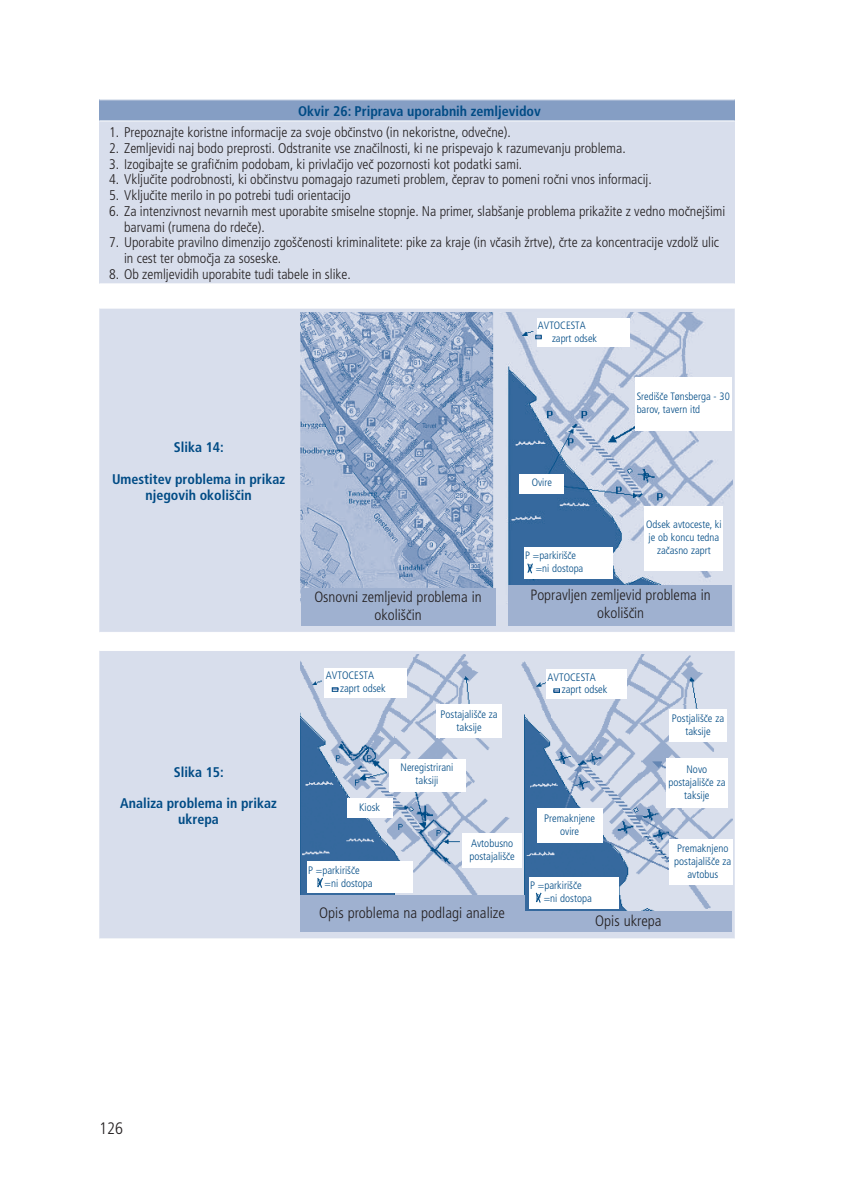
<style>
.page{position:relative;width:844px;height:1191px;background:#fff}
.page>*{position:absolute;margin:0;border:0;box-sizing:border-box;transform-origin:0 0}
.t1{font:300 condensed 16.62px "Frutiger LT Std";color:#231f20}
.t2{font:300 condensed 15.05px "Frutiger LT Std";color:#231f20}
.t3{font:300 condensed 14.88px/18px "Frutiger LT Std";color:#231f20;text-align:center}
.t4{font:300 condensed 14px/15.8px "Frutiger LT Std";color:#231f20}
.t5{font:700 condensed 14px/15.8px "Frutiger LT Std";color:#004b85;text-align:center}
.t6{font:300 condensed 10.85px/13px "Frutiger LT Std";color:#004b85;text-align:center}
.t7{font:300 condensed 10.67px/12.8px "Frutiger LT Std";color:#004b85}
</style>
<div class="page">
<div style="left:99px;top:100px;width:635px;height:21px;background:#859ec4"></div>
<div style="left:99px;top:121px;width:635px;height:163px;background:#d8deec"></div>
<hr style="left:99px;top:120px;width:635px;height:1px;background:#fff">
<hr style="left:99px;top:283px;width:635px;height:1px;background:#fff">
<div style="left:99px;top:309px;width:635px;height:323px;background:#d8deec"></div>
<img style="left:300px;top:313px;width:431px;height:291px">
<hr style="left:300px;top:622px;width:431px;height:3px;background:#d8deeb">
<div style="left:300px;top:588px;width:195px;height:37px;background:#9fb1d0"></div>
<div style="left:508px;top:585px;width:223px;height:40px;background:#9fb1d0"></div>
<div style="left:536px;top:318px;width:93px;height:29px;background:#fff"></div>
<div style="left:635px;top:377px;width:96px;height:53px;background:#fff"></div>
<svg style="left:535px;top:335px;width:6px;height:4px"></svg>
<div style="left:519px;top:474px;width:45px;height:19px;background:#fff"></div>
<div style="left:524px;top:547px;width:88px;height:32px;background:#fff"></div>
<div style="left:644px;top:506px;width:79px;height:64px;background:#fff"></div>
<svg style="left:526px;top:563px;width:21px;height:22px"></svg>
<div style="left:99px;top:651px;width:635px;height:287px;background:#d8deec"></div>
<img style="left:300px;top:655px;width:432px;height:256px">
<div style="left:300px;top:895px;width:224px;height:37px;background:#9fb1d0"></div>
<div style="left:524px;top:911px;width:208px;height:21px;background:#9fb1d0"></div>
<div style="left:669px;top:839px;width:63px;height:45px;background:#fff"></div>
<div style="left:307px;top:861px;width:106px;height:32px;background:#fff"></div>
<div style="left:546px;top:669px;width:80px;height:30px;background:#fff"></div>
<svg style="left:553px;top:688px;width:7px;height:4px"></svg>
<div style="left:529px;top:877px;width:89px;height:31px;background:#fff"></div>
<div style="left:666px;top:758px;width:61px;height:50px;background:#fff"></div>
<div style="left:669px;top:709px;width:57px;height:33px;background:#fff"></div>
<div style="left:537px;top:808px;width:65px;height:34px;background:#fff"></div>
<svg style="left:316px;top:655px;width:226px;height:249px"></svg>
<p class="t5" style="left:298px;top:104px;width:244px">Okvir 26: Priprava uporabnih zemljevidov</p>
<p class="t4" style="left:109px;top:125px;width:403px">1. Prepoznajte koristne informacije za svoje občinstvo (in nekoristne, odvečne).</p>
<p class="t4" style="left:109px;top:141px;width:518px">2. Zemljevidi naj bodo preprosti. Odstranite vse značilnosti, ki ne prispevajo k razumevanju problema.</p>
<p class="t4" style="left:109px;top:157px;width:414px">3. Izogibajte se grafičnim podobam, ki privlačijo več pozornosti kot podatki sami.</p>
<p class="t4" style="left:109px;top:172px;width:544px">4. Vključite podrobnosti, ki občinstvu pomagajo razumeti problem, čeprav to pomeni ročni vnos informacij.</p>
<p class="t4" style="left:109px;top:188px;width:243px">5. Vključite merilo in po potrebi tudi orientacijo</p>
<p class="t4" style="left:124px;top:204px;width:602px;text-indent:-15px">6. Za intenzivnost nevarnih mest uporabite smiselne stopnje. Na primer, slabšanje problema prikažite z vedno močnejšimi barvami (rumena do rdeče).</p>
<p class="t4" style="left:124px;top:235px;width:596px;text-indent:-15px">7. Uporabite pravilno dimenzijo zgoščenosti kriminalitete: pike za kraje (in včasih žrtve), črte za koncentracije vzdolž ulic in cest ter območja za soseske.</p>
<p class="t4" style="left:109px;top:267px;width:243px">8. Ob zemljevidih uporabite tudi tabele in slike.</p>
<p class="t5" style="left:174px;top:440px;width:52px">Slika 14:</p>
<p class="t5" style="left:112px;top:472px;width:174px">Umestitev problema in prikaz njegovih okoliščin</p>
<p class="t5" style="left:174px;top:764px;width:52px">Slika 15:</p>
<p class="t5" style="left:120px;top:796px;width:158px">Analiza problema in prikaz ukrepa</p>
<p class="t7" style="left:552px;top:319px;width:47px;text-indent:-14px">AVTOCESTA zaprt odsek</p>
<p class="t7" style="left:531px;top:477px;width:22px">Ovire</p>
<p class="t7" style="left:525px;top:550px;width:60px">P =parkirišče<br>P =ni dostopa</p>
<p class="t7" style="left:636px;top:390px;width:95px">Središče Tønsberga - 30 barov, tavern itd</p>
<p class="t7" style="left:646px;top:518px;width:77px;text-align:center">Odsek avtoceste, ki je ob koncu tedna začasno zaprt</p>
<p class="t3" style="left:314px;top:589px;width:169px">Osnovni zemljevid problema in okoliščin</p>
<p class="t3" style="left:530px;top:587px;width:182px">Popravljen zemljevid problema in okoliščin</p>
<p class="t6" style="left:340px;top:670px;width:47px;text-align:left;text-indent:-14px">AVTOCESTA zaprt odsek</p>
<p class="t6" style="left:561px;top:671px;width:47px;text-align:left;text-indent:-14px">AVTOCESTA zaprt odsek</p>
<p class="t6" style="left:440px;top:708px;width:59px">Postajališče za taksije</p>
<p class="t6" style="left:359px;top:801px;width:23px">Kiosk</p>
<p class="t6" style="left:400px;top:762px;width:54px">Neregistrirani taksiji</p>
<p class="t6" style="left:544px;top:812px;width:52px">Premaknjene ovire</p>
<p class="t6" style="left:671px;top:712px;width:54px">Postjališče za taksije</p>
<p class="t6" style="left:668px;top:763px;width:59px">Novo postajališče za taksije</p>
<p class="t6" style="left:316px;top:864px;width:58px;text-align:left;text-indent:-9px">P =parkirišče<br>P =ni dostopa</p>
<p class="t6" style="left:469px;top:837px;width:47px;text-align:left">Avtobusno postajališče</p>
<p class="t6" style="left:674px;top:842px;width:59px">Premaknjeno postajališče za avtobus</p>
<p class="t6" style="left:535px;top:879px;width:58px;text-align:left;text-indent:-6px">P =parkirišče<br>P =ni dostopa</p>
<p class="t2" style="left:319px;top:905px;width:187px">Opis problema na podlagi analize</p>
<p class="t2" style="left:595px;top:913px;width:68px">Opis ukrepa</p>
<p class="t1" style="left:99px;top:1120px;width:25px">126</p>
</div>
